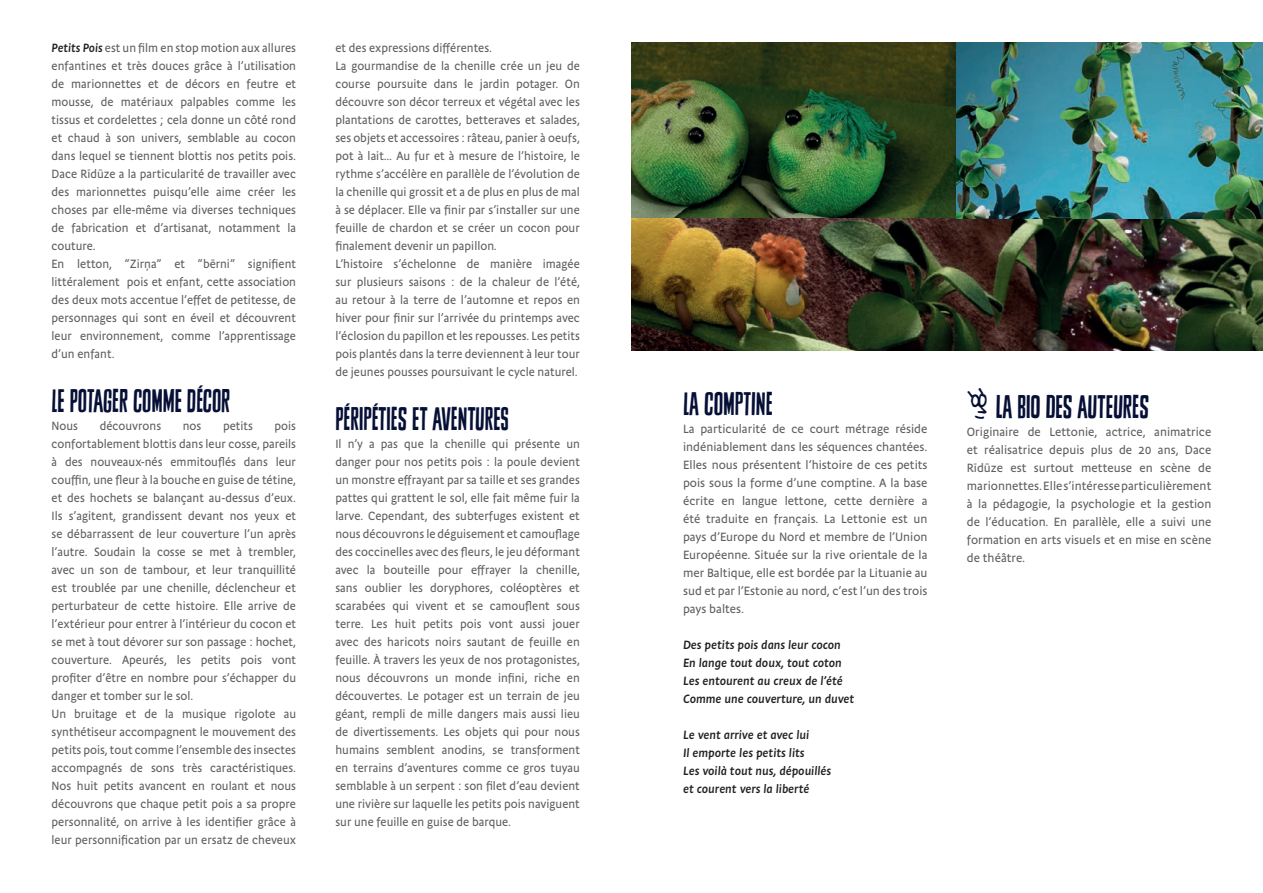
<style>
.page{position:relative;width:1263px;height:893px;background:#fff}
.page>*{position:absolute;margin:0;border:0;box-sizing:border-box;transform-origin:0 0}
.t1{font:30px "Sheldon";color:#060f35}
.t2{font:500 12px/18px "Pastoral";color:#5f5f62}
.t3{font:italic 600 12px/18px "Pastoral";color:#231f20}
.s1{font-weight:600;font-style:italic;color:#231f20}
.s2{font-family:"Populaire";font-size:40.5px}
</style>
<div class="page">
<img style="left:631px;top:43px;width:632px;height:308px">
<p class="t2" style="left:52px;top:38px;width:246px"><span class="s1">Petits Pois</span> est un film en stop motion aux allures enfantines et très douces grâce à l’utilisation de marionnettes et de décors en feutre et mousse, de matériaux palpables comme les tissus et cordelettes ; cela donne un côté rond et chaud à son univers, semblable au cocon dans lequel se tiennent blottis nos petits pois.<br>Dace Rīdūze a la particularité de travailler avec des marionnettes puisqu’elle aime créer les choses par elle-même via diverses techniques de fabrication et d’artisanat, notamment la couture.<br>En letton, “Zirņa” et “bērni” signifient littéralement pois et enfant, cette association des deux mots accentue l’effet de petitesse, de personnages qui sont en éveil et découvrent leur environnement, comme l’apprentissage d’un enfant.</p>
<h1 class="t1" style="left:52px;top:383px;width:179px">LE POTAGER COMME DÉCOR</h1>
<p class="t2" style="left:52px;top:416px;width:28px">Nous</p>
<p class="t2" style="left:100px;top:416px;width:63px">découvrons</p>
<p class="t2" style="left:183px;top:416px;width:20px">nos</p>
<p class="t2" style="left:223px;top:416px;width:31px">petits</p>
<p class="t2" style="left:52px;top:416px;width:246px;text-indent:223px">pois confortablement blottis dans leur cosse, pareils à des nouveaux-nés emmitouflés dans leur couffin, une fleur à la bouche en guise de tétine, et des hochets se balançant au-dessus d’eux.<br>Ils s’agitent, grandissent devant nos yeux et se débarrassent de leur couverture l’un après l’autre. Soudain la cosse se met à trembler, avec un son de tambour, et leur tranquillité est troublée par une chenille, déclencheur et perturbateur de cette histoire. Elle arrive de l’extérieur pour entrer à l’intérieur du cocon et se met à tout dévorer sur son passage : hochet, couverture. Apeurés, les petits pois vont profiter d’être en nombre pour s’échapper du danger et tomber sur le sol.<br>Un bruitage et de la musique rigolote au synthétiseur accompagnent le mouvement des petits pois, tout comme l’ensemble des insectes accompagnés de sons très caractéristiques.<br>Nos huit petits avancent en roulant et nous découvrons que chaque petit pois a sa propre personnalité, on arrive à les identifier grâce à leur personnification par un ersatz de cheveux</p>
<p class="t2" style="left:335px;top:38px;width:246px">et des expressions différentes.<br>La gourmandise de la chenille crée un jeu de course poursuite dans le jardin potager. On découvre son décor terreux et végétal avec les plantations de carottes, betteraves et salades, ses objets et accessoires : râteau, panier à oeufs, pot à lait… Au fur et à mesure de l’histoire, le rythme s’accélère en parallèle de l’évolution de la chenille qui grossit et a de plus en plus de mal à se déplacer. Elle va finir par s’installer sur une feuille de chardon et se créer un cocon pour finalement devenir un papillon.<br>L’histoire s’échelonne de manière imagée sur plusieurs saisons : de la chaleur de l’été, au retour à la terre de l’automne et repos en hiver pour finir sur l’arrivée du printemps avec l’éclosion du papillon et les repousses. Les petits pois plantés dans la terre deviennent à leur tour de jeunes pousses poursuivant le cycle naturel.</p>
<h1 class="t1" style="left:335px;top:401px;width:125px">PÉRIPÉTIES ET AVENTURE</h1>
<h1 class="t1" style="left:500px;top:401px;width:10px">S</h1>
<p class="t2" style="left:335px;top:434px;width:246px;text-align:justify">Il n’y a pas que la chenille qui présente un danger pour nos petits pois : la poule devient un monstre effrayant par sa taille et ses grandes pattes qui grattent le sol, elle fait même fuir la larve. Cependant, des subterfuges existent et nous découvrons le déguisement et camouflage des coccinelles avec des fleurs, le jeu déformant avec la bouteille pour effrayer la chenille, sans oublier les doryphores, coléoptères et scarabées qui vivent et se camouflent sous terre. Les huit petits pois vont aussi jouer avec des haricots noirs sautant de feuille en feuille. À travers les yeux de nos protagonistes, nous découvrons un monde infini, riche en découvertes. Le potager est un terrain de jeu géant, rempli de mille dangers mais aussi lieu de divertissements. Les objets qui pour nous humains semblent anodins, se transforment en terrains d’aventures comme ce gros tuyau semblable à un serpent : son filet d’eau devient une rivière sur laquelle les petits pois naviguent sur une feuille en guise de barque.</p>
<h1 class="t1" style="left:683px;top:386px;width:82px">LA COMPTINE</h1>
<p class="t2" style="left:683px;top:420px;width:246px;text-align:justify">La particularité de ce court métrage réside indéniablement dans les séquences chantées.<br>Elles nous présentent l’histoire de ces petits pois sous la forme d’une comptine. A la base écrite en langue lettone, cette dernière a été traduite en français. La Lettonie est un pays d’Europe du Nord et membre de l’Union Européenne. Située sur la rive orientale de la mer Baltique, elle est bordée par la Lituanie au sud et par l’Estonie au nord, c’est l’un des trois pays baltes.</p>
<p class="t3" style="left:683px;top:636px;width:173px">Des petits pois dans leur cocon<br>En lange tout doux, tout coton<br>Les entourent au creux de l’été<br>Comme une couverture, un duvet</p>
<p class="t3" style="left:683px;top:726px;width:150px">Le vent arrive et avec lui<br>Il emporte les petits lits<br>Les voilà tout nus, dépouillés et courent vers la liberté</p>
<h1 class="t1" style="left:967px;top:389px;width:184px"><span class="s2">Q</span> LA BIO DES AUTEURES</h1>
<p class="t2" style="left:967px;top:423px;width:246px;text-align:justify">Originaire de Lettonie, actrice, animatrice et réalisatrice depuis plus de 20 ans, Dace Rīdūze est surtout metteuse en scène de marionnettes. Elle s’intéresse particulièrement à la pédagogie, la psychologie et la gestion de l’éducation. En parallèle, elle a suivi une formation en arts visuels et en mise en scène de théâtre.</p>
</div>
